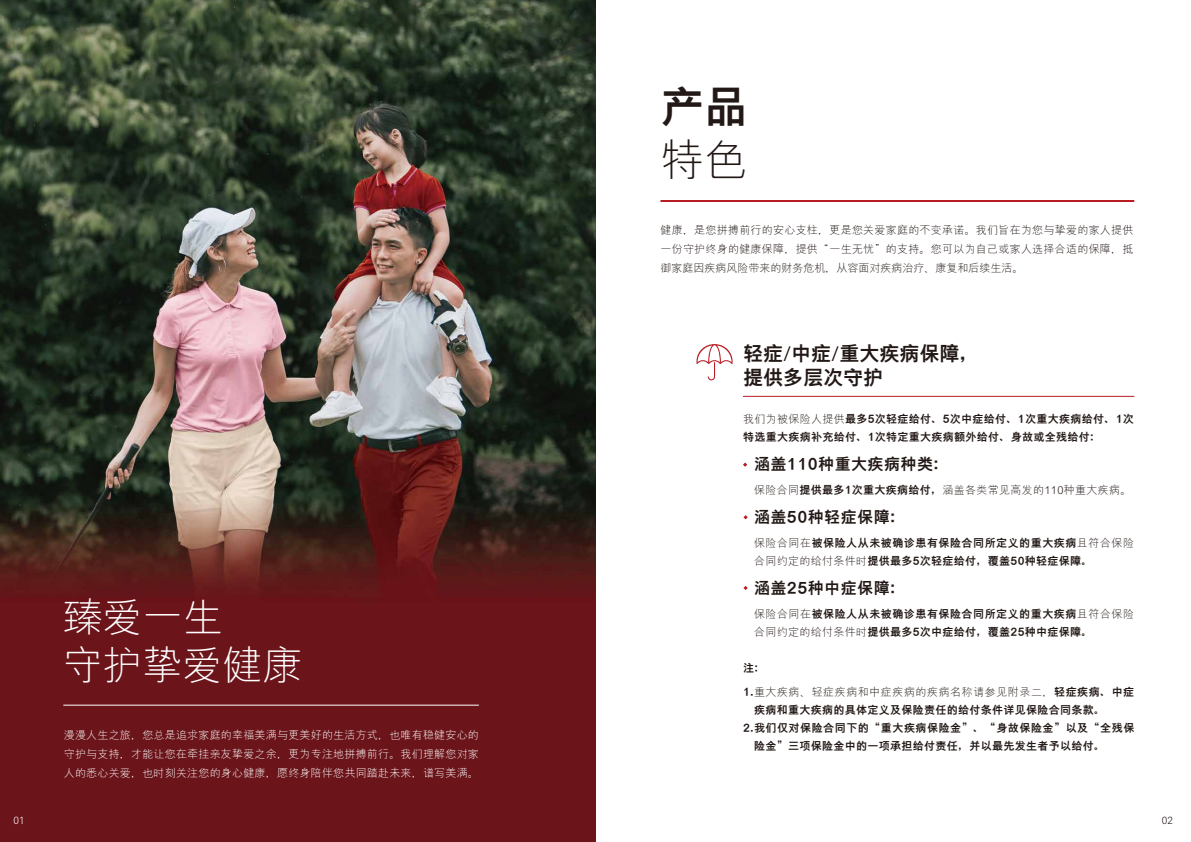
<style>
.page{position:relative;width:1191px;height:842px;background:#fff}
.page>*{position:absolute;margin:0;border:0;box-sizing:border-box;transform-origin:0 0}
.t1{font:800 43.5px "M Hei PR Cfor HSBC";color:#221815}
.t2{font:300 43.5px "M Hei PR Cfor HSBC";color:#221815}
.t3{font:300 40px/48px "M Hei PR Cfor HSBC";color:#fff}
.t4{font:800 20px/24px "M Hei PR Cfor HSBC";color:#221815}
.t5{font:800 16px "M Hei PR Cfor HSBC";letter-spacing:.03em;color:#221815}
.t6{font:800 11px/18px "M Hei PR Cfor HSBC";letter-spacing:.05em;color:#221815}
.t7{font:300 11px/19px "M Hei PR Cfor HSBC";letter-spacing:.03em;color:#221815;text-align:justify}
.t8{font:800 11px/18px "M Hei PR Cfor HSBC";letter-spacing:.03em;color:#221815}
.t9{font:300 11px/19px "M Hei PR Cfor HSBC";letter-spacing:.02em;color:#fff;text-align:justify}
.t10{font:300 11px "M Hei PR Cfor HSBC";letter-spacing:.05em;color:#221815}
.t11{font:300 10px "Univers Nextfor HSBC";color:#fff}
.t12{font:300 10px "Univers Nextfor HSBC";color:#221815}
.s1{font-weight:300}
.s2{font-weight:800}
</style>
<div class="page">
<img style="left:0;top:0;width:595px;height:842px">
<hr style="left:63px;top:705px;width:416px;height:1px;background:#fff">
<hr style="left:660px;top:200px;width:474px;height:2px;background:#b81c22">
<hr style="left:743px;top:396px;width:391px;height:1px;background:#b81c22">
<svg style="left:696px;top:344px;width:37px;height:36px"></svg>
<svg style="left:743px;top:462px;width:4px;height:5px"></svg>
<svg style="left:743px;top:515px;width:4px;height:4px"></svg>
<svg style="left:743px;top:586px;width:4px;height:4px"></svg>
<h1 class="t1" style="left:660px;top:85px;width:89px">产品</h1>
<h1 class="t2" style="left:660px;top:138px;width:89px">特色</h1>
<p class="t7" style="left:660px;top:221px;width:474px">健康，是您拼搏前行的安心支柱，更是您关爱家庭的不变承诺。我们旨在为您与挚爱的家人提供一份守护终身的健康保障，提供“一生无忧”的支持。您可以为自己或家人选择合适的保障，抵御家庭因疾病风险带来的财务危机，从容面对疾病治疗、康复和后续生活。</p>
<h2 class="t3" style="left:62px;top:592px;width:241px">臻爱一生<br>守护挚爱健康</h2>
<p class="t9" style="left:64px;top:725px;width:416px">漫漫人生之旅，您总是追求家庭的幸福美满与更美好的生活方式，也唯有稳健安心的守护与支持，才能让您在牵挂亲友挚爱之余，更为专注地拼搏前行。我们理解您对家人的悉心关爱，也时刻关注您的身心健康，愿终身陪伴您共同踏赴未来，谱写美满。</p>
<h3 class="t4" style="left:743px;top:342px;width:238px">轻症/中症/重大疾病保障，提供多层次守护</h3>
<p class="t8" style="left:743px;top:410px;width:392px"><span class="s1">我们为被保险人提供</span>最多5次轻症给付、5次中症给付、1次重大疾病给付、1次特选重大疾病补充给付、1次特定重大疾病额外给付、身故或全残给付：</p>
<h3 class="t5" style="left:754px;top:456px;width:197px">涵盖110种重大疾病种类：</h3>
<p class="t7" style="left:754px;top:480px;width:379px">保险合同<span class="s2">提供最多1次重大疾病给付，</span>涵盖各类常见高发的110种重大疾病。</p>
<h3 class="t5" style="left:754px;top:509px;width:154px">涵盖50种轻症保障：</h3>
<p class="t6" style="left:754px;top:534px;width:381px"><span class="s1">保险合同在</span>被保险人从未被确诊患有保险合同所定义的重大疾病<span class="s1">且符合保险合同约定的给付条件时</span>提供最多5次轻症给付，覆盖50种轻症保障。</p>
<h3 class="t5" style="left:754px;top:580px;width:154px">涵盖25种中症保障：</h3>
<p class="t6" style="left:754px;top:605px;width:381px"><span class="s1">保险合同在</span>被保险人从未被确诊患有保险合同所定义的重大疾病<span class="s1">且符合保险合同约定的给付条件时</span>提供最多5次中症给付，覆盖25种中症保障。</p>
<p class="t8" style="left:743px;top:659px;width:24px">注：</p>
<p class="t10" style="left:743px;top:686px;width:393px"><span class="s2">1.</span>重大疾病、轻症疾病和中症疾病的疾病名称请参见附录二，<span class="s2">轻症疾病、中症</span></p>
<p class="t8" style="left:754px;top:701px;width:352px">疾病和重大疾病的具体定义及保险责任的给付条件详见保险合同条款。</p>
<p class="t6" style="left:743px;top:719px;width:393px">2.我们仅对保险合同下的“重大疾病保险金”、“身故保险金”以及“全残保</p>
<p class="t8" style="left:754px;top:737px;width:352px">险金”三项保险金中的一项承担给付责任，并以最先发生者予以给付。</p>
<p class="t11" style="left:13px;top:814px;width:13px">01</p>
<p class="t12" style="left:1161px;top:814px;width:13px">02</p>
</div>
